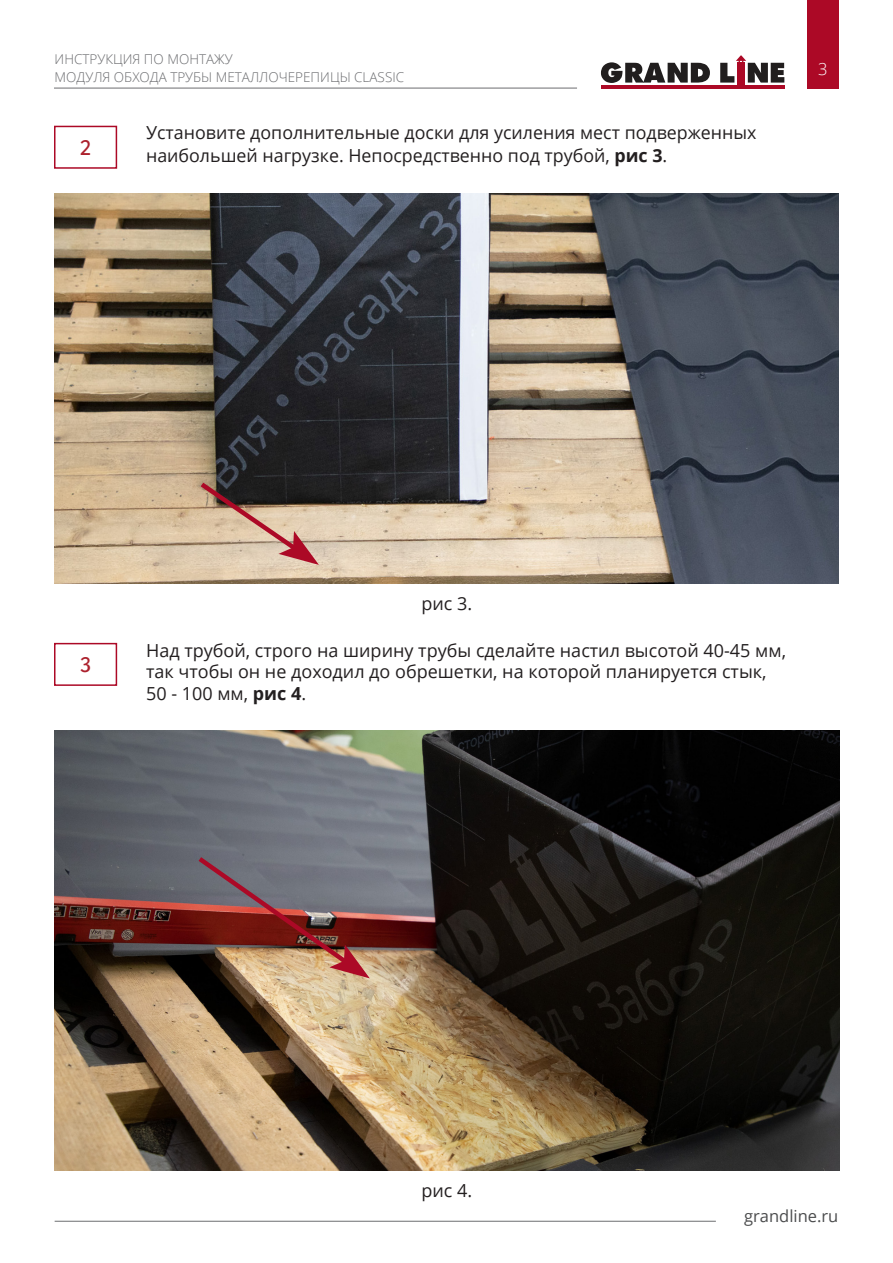
<style>
.page{position:relative;width:893px;height:1263px;background:#fff}
.page>*{position:absolute;margin:0;border:0;box-sizing:border-box;transform-origin:0 0}
.Заголовок{font:21px "Red Ring";color:#ac212d}
.Основной_текст{font:18px/21.6px "Open Sans";color:#231f20}
.t1{font:16.5px "Open Sans";color:#4b4c4d}
.t2{font:300 16.5px "Open Sans";color:#fff}
.t3{font:300 13.5px/18px "Open Sans";color:#6c6d70}
.s1{font-weight:700}
</style>
<div class="page">
<div style="left:807px;top:0;width:31px;height:88px;background:#ac0926"></div>
<div style="left:737px;top:63px;width:8px;height:24px;background:#ac0926"></div>
<hr style="left:601px;top:86px;width:183px;height:2px;background:#ac0926">
<svg style="left:601px;top:62px;width:109px;height:21px"></svg>
<svg style="left:720px;top:55px;width:64px;height:28px"></svg>
<hr style="left:54px;top:88px;width:523px;height:1px;background:#6c6d70">
<hr style="left:55px;top:1221px;width:661px;height:1px;background:#6c6d70">
<div style="left:54px;top:126px;width:63px;height:43px;border:2px solid #ac0926"></div>
<div style="left:54px;top:643px;width:63px;height:43px;border:2px solid #ac0926"></div>
<img style="left:54px;top:193px;width:785px;height:390px">
<img style="left:55px;top:730px;width:784px;height:440px">
<svg style="left:196px;top:478px;width:123px;height:87px;background:#a68979"></svg>
<img style="left:194px;top:853px;width:176px;height:125px">
<p class="t3" style="left:55px;top:49px;width:351px">ИНСТРУКЦИЯ ПО МОНТАЖУ<br>МОДУЛЯ ОБХОДА ТРУБЫ МЕТАЛЛОЧЕРЕПИЦЫ CLASSIC</p>
<p class="t2" style="left:818px;top:58px;width:11px">3</p>
<p class="Заголовок" style="left:80px;top:135px;width:13px">2</p>
<p class="Основной_текст" style="left:146px;top:121px;width:612px;line-height:22.5px">Установите дополнительные доски для усиления мест подверженных наибольшей нагрузке. Непосредственно под трубой, <span class="s1">рис 3</span>.</p>
<p class="Заголовок" style="left:80px;top:652px;width:13px">3</p>
<p class="Основной_текст" style="left:422px;top:592px;width:52px">рис 3.</p>
<p class="Основной_текст" style="left:146px;top:639px;width:641px">Над трубой, строго на ширину трубы сделайте настил высотой 40-45 мм, так чтобы он не доходил до обрешетки, на которой планируется стык,<br>50 - 100 мм, <span class="s1">рис 4</span>.</p>
<p class="Основной_текст" style="left:422px;top:1179px;width:52px">рис 4.</p>
<p class="t1" style="left:744px;top:1204px;width:96px">grandline.ru</p>
</div>
